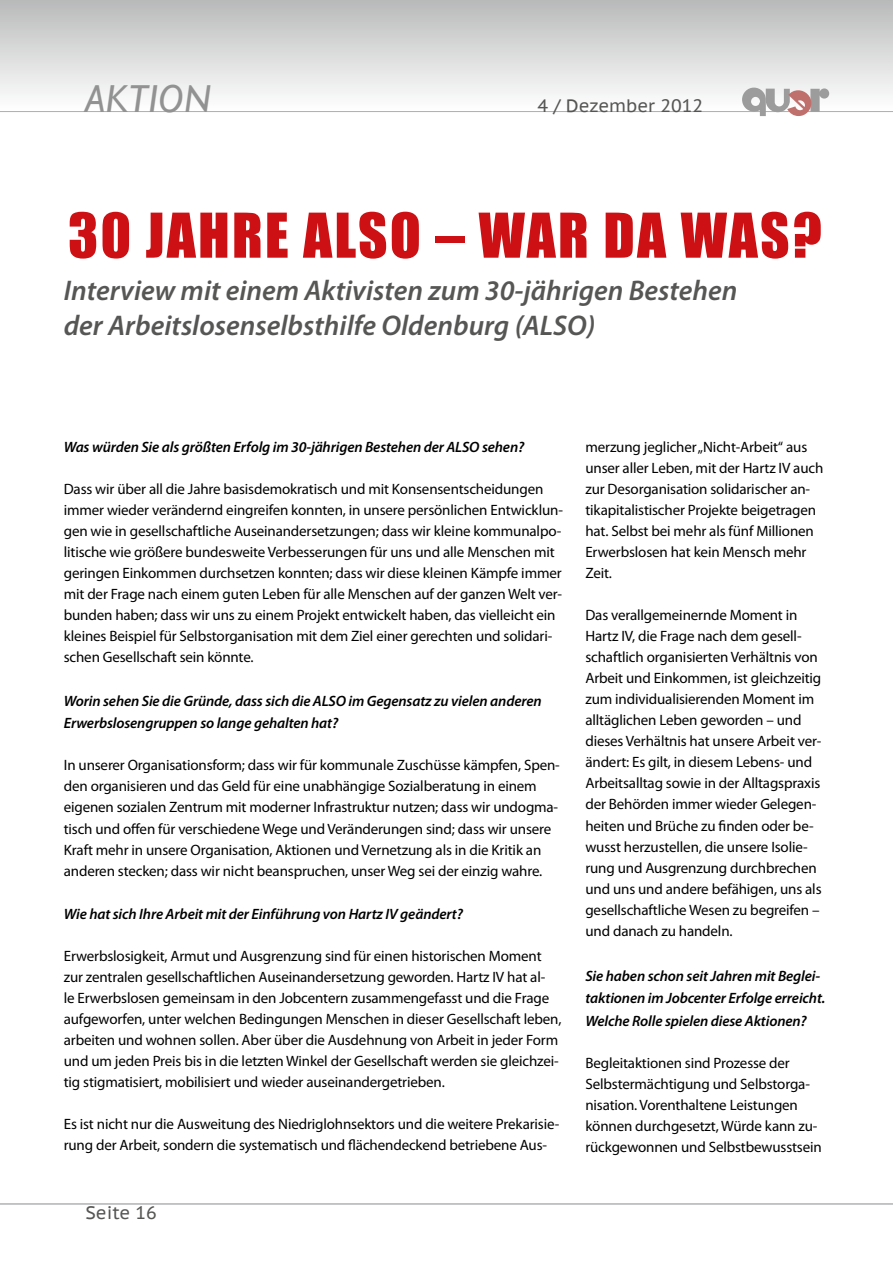
<style>
.page{position:relative;width:893px;height:1263px;background:#fff}
.page>*{position:absolute;margin:0;border:0;box-sizing:border-box;transform-origin:0 0}
.t1{font:57px "Impact";letter-spacing:.04em;color:#cd1013}
.t2{font:italic 39px "Gill Sans";letter-spacing:.01em;color:#919291}
.t3{font:italic 600 28.5px/34.2px "Myriad Pro";color:#565655}
.t4{font:18px "PT Sans Caption";color:#565655}
.t5{font:15px/21px "Myriad Pro";letter-spacing:-.01em;color:#000}
.t6{font:italic 600 15px/22.5px "Myriad Pro";letter-spacing:-.01em;color:#000}
</style>
<div class="page">
<hr style="left:0;top:111px;width:893px;height:1px;background:#b1b2b3">
<hr style="left:0;top:1203px;width:893px;height:2px;background:#b1b2b3">
<div style="left:0;top:0;width:893px;height:111px;background:linear-gradient(to bottom,#b9baba,#fff)"></div>
<svg style="left:742px;top:88px;width:87px;height:28px"></svg>
<h2 class="t2" style="left:85px;top:76px;width:127px">AKTION</h2>
<p class="t4" style="left:538px;top:94px;width:167px">4 / Dezember 2012</p>
<h1 class="t1" style="left:68px;top:191px;width:755px">30 JAHRE ALSO – WAR DA WAS?</h1>
<h3 class="t3" style="left:64px;top:273px;width:675px">Interview mit einem Aktivisten zum 30-jährigen Bestehen der Arbeitslosenselbsthilfe Oldenburg (ALSO)</h3>
<p class="t6" style="left:64px;top:436px;width:462px">Was würden Sie als größten Erfolg im 30-jährigen Bestehen der ALSO sehen?</p>
<p class="t5" style="left:64px;top:479px;width:501px">Dass wir über all die Jahre basisdemokratisch und mit Konsensentscheidungen immer wieder verändernd eingreifen konnten, in unsere persönlichen Entwicklun&shy;gen wie in gesellschaftliche Auseinandersetzungen; dass wir kleine kommunalpo&shy;litische wie größere bundesweite Verbesserungen für uns und alle Menschen mit geringen Einkommen durchsetzen konnten; dass wir diese kleinen Kämpfe immer mit der Frage nach einem guten Leben für alle Menschen auf der ganzen Welt ver&shy;bunden haben; dass wir uns zu einem Projekt entwickelt haben, das vielleicht ein kleines Beispiel für Selbstorganisation mit dem Ziel einer gerechten und solidari&shy;schen Gesellschaft sein könnte.</p>
<p class="t6" style="left:64px;top:689px;width:479px">Worin sehen Sie die Gründe, dass sich die ALSO im Gegensatz zu vielen anderen<br>Erwerbslosengruppen so lange gehalten hat?</p>
<p class="t5" style="left:64px;top:755px;width:498px">In unserer Organisationsform; dass wir für kommunale Zuschüsse kämpfen, Spen&shy;den organisieren und das Geld für eine unabhängige Sozialberatung in einem eigenen sozialen Zentrum mit moderner Infrastruktur nutzen; dass wir undogma&shy;tisch und offen für verschiedene Wege und Veränderungen sind; dass wir unsere Kraft mehr in unsere Organisation, Aktionen und Vernetzung als in die Kritik an anderen stecken; dass wir nicht beanspruchen, unser Weg sei der einzig wahre.</p>
<p class="t6" style="left:64px;top:902px;width:401px">Wie hat sich Ihre Arbeit mit der Einführung von Hartz IV geändert?</p>
<p class="t5" style="left:64px;top:945px;width:499px">Erwerbslosigkeit, Armut und Ausgrenzung sind für einen historischen Moment zur zentralen gesellschaftlichen Auseinandersetzung geworden. Hartz IV hat al-<br>le Erwerbslosen gemeinsam in den Jobcentern zusammengefasst und die Frage aufgeworfen, unter welchen Bedingungen Menschen in dieser Gesellschaft leben, arbeiten und wohnen sollen. Aber über die Ausdehnung von Arbeit in jeder Form und um jeden Preis bis in die letzten Winkel der Gesellschaft werden sie gleichzei&shy;tig stigmatisiert, mobilisiert und wieder auseinandergetrieben.</p>
<p class="t5" style="left:64px;top:1113px;width:497px">Es ist nicht nur die Ausweitung des Niedriglohnsektors und die weitere Prekarisie&shy;rung der Arbeit, sondern die systematisch und flächendeckend betriebene Aus-</p>
<p class="t4" style="left:86px;top:1201px;width:73px">Seite 16</p>
<p class="t5" style="left:585px;top:437px;width:239px">merzung jeglicher „Nicht-Arbeit“ aus unser aller Leben, mit der Hartz IV auch zur Desorganisation solidarischer an&shy;tikapitalistischer Projekte beigetragen hat. Selbst bei mehr als fünf Millionen Erwerbslosen hat kein Mensch mehr Zeit.</p>
<p class="t5" style="left:585px;top:605px;width:238px">Das verallgemeinernde Moment in Hartz IV, die Frage nach dem gesell&shy;schaftlich organisierten Verhältnis von Arbeit und Einkommen, ist gleichzeitig zum individualisierenden Moment im alltäglichen Leben geworden – und dieses Verhältnis hat unsere Arbeit ver&shy;ändert: Es gilt, in diesem Lebens- und Arbeitsalltag sowie in der Alltagspraxis der Behörden immer wieder Gelegen&shy;heiten und Brüche zu finden oder be&shy;wusst herzustellen, die unsere Isolie&shy;rung und Ausgrenzung durchbrechen und uns und andere befähigen, uns als gesellschaftliche Wesen zu begreifen – und danach zu handeln.</p>
<p class="t6" style="left:585px;top:964px;width:241px">Sie haben schon seit Jahren mit Beglei&shy;taktionen im Jobcenter Erfolge erreicht.<br>Welche Rolle spielen diese Aktionen?</p>
<p class="t5" style="left:585px;top:1052px;width:238px">Begleitaktionen sind Prozesse der Selbstermächtigung und Selbstorga&shy;nisation. Vorenthaltene Leistungen können durchgesetzt, Würde kann zu&shy;rückgewonnen und Selbstbewusstsein</p>
</div>
